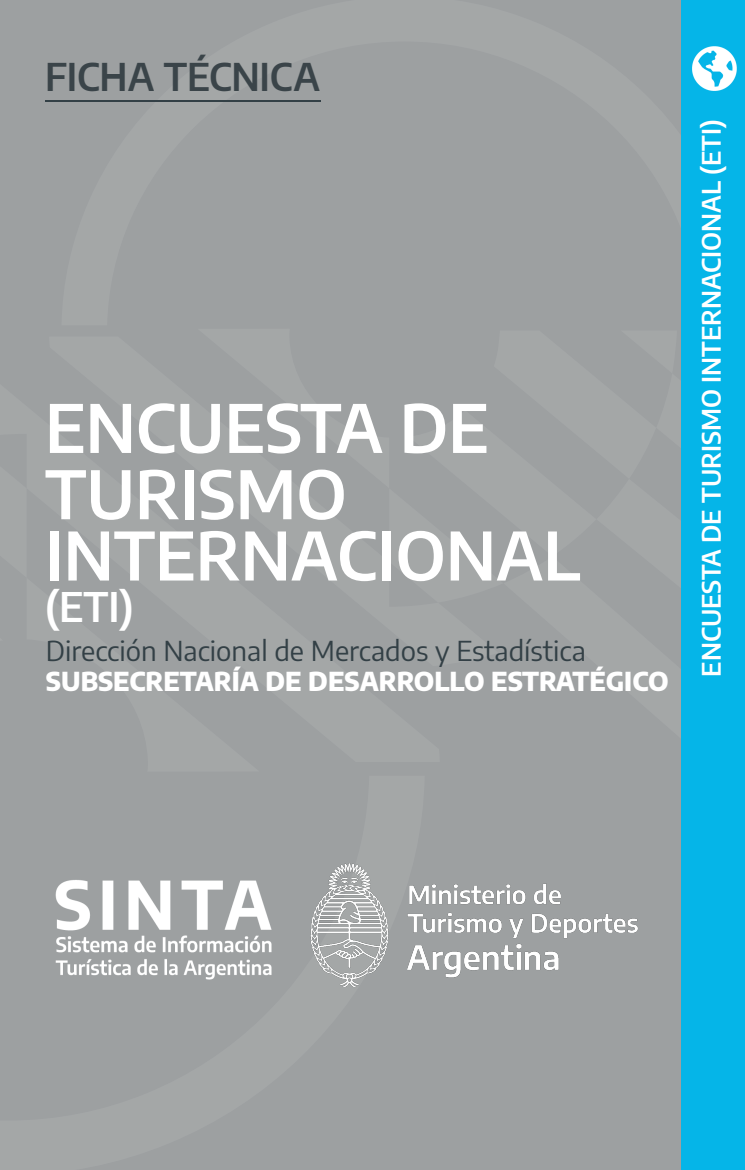
<style>
.page{position:relative;width:745px;height:1170px;background:#fff}
.page>*{position:absolute;margin:0;border:0;box-sizing:border-box;transform-origin:0 0}
.t1{font:600 66.25px/63.8px "Encode Sans";color:#fff}
.t2{font:600 40px "Encode Sans";color:#fff}
.t3{font:600 37.5px "Encode Sans";letter-spacing:-.005em;color:#3a4449}
.t4{font:27.5px "Encode Sans";color:#334046}
.t5{font:800 25.62px "Encode Sans";color:#fff}
.t6{font:600 25px "Encode Sans";color:#fff}
</style>
<div class="page">
<div style="left:0;top:0;width:744px;height:1169px;background:#9da0a1"></div>
<div style="left:681px;top:0;width:63px;height:1169px;background:#05b5e8"></div>
<hr style="left:45px;top:100px;width:275px;height:2px;background:#334046">
<img style="left:692px;top:46px;width:44px;height:44px">
<img style="left:310px;top:863px;width:328px;height:124px">
<img style="left:55px;top:880px;width:217px;height:100px">
<h3 class="t3" style="left:45px;top:49px;width:276px">FICHA TÉCNICA</h3>
<h1 class="t1" style="left:45px;top:392px;width:536px">ENCUESTA DE<br>TURISMO<br>INTERNACIONAL</h1>
<h2 class="t2" style="left:45px;top:577px;width:90px">(ETI)</h2>
<p class="t4" style="left:46px;top:631px;width:541px">Dirección Nacional de Mercados y Estadística</p>
<p class="t5" style="left:46px;top:661px;width:624px">SUBSECRETARÍA DE DESARROLLO ESTRATÉGICO</p>
<p class="t6" style="left:693px;top:676px;width:559px;rotate:-90deg">ENCUESTA DE TURISMO INTERNACIONAL (ETI)</p>
</div>
